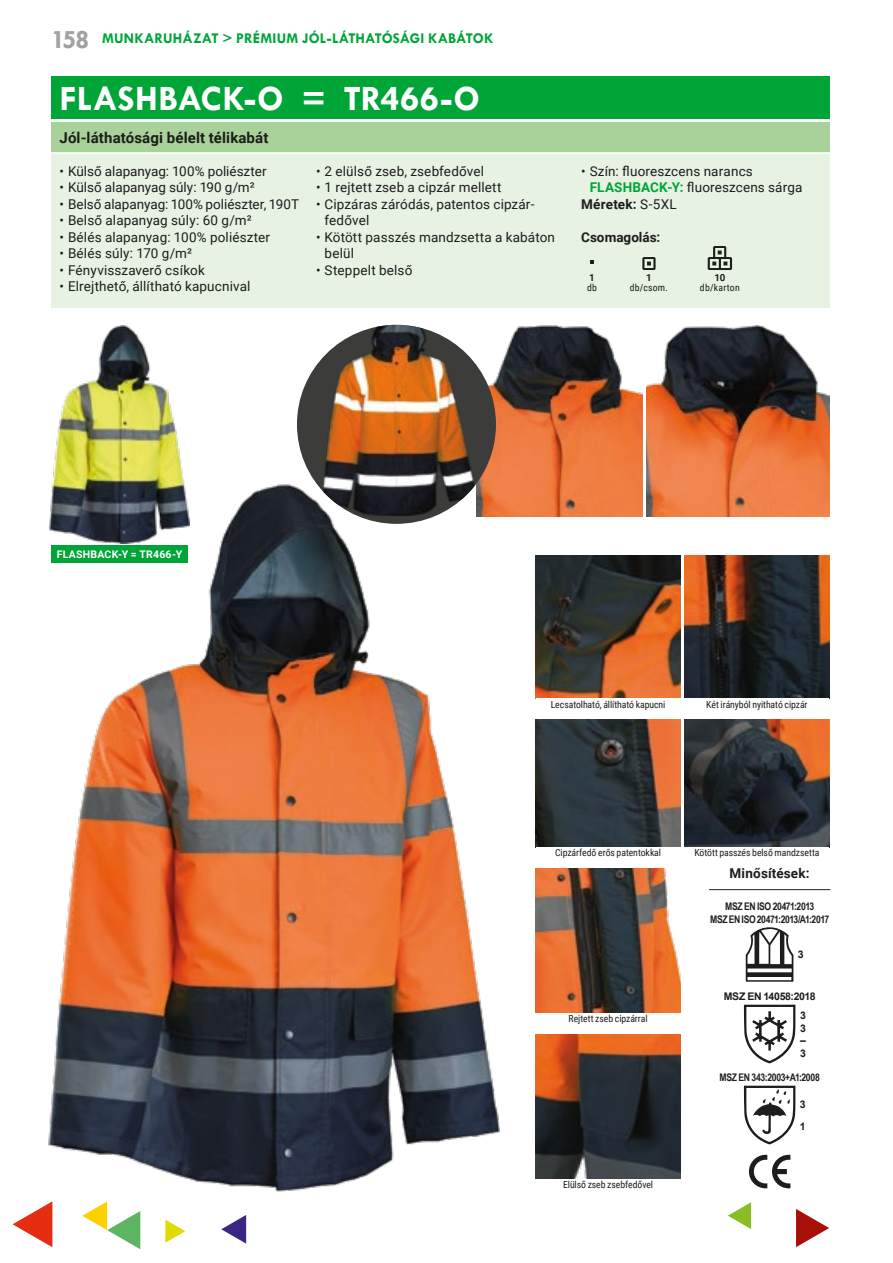
<style>
.page{position:relative;width:893px;height:1263px;background:#fff}
.page>*{position:absolute;margin:0;border:0;box-sizing:border-box;transform-origin:0 0}
.t1{font:700 36px "Tw Cen";letter-spacing:.005em;color:#fff}
.t2{font:700 15px "Tw Cen";letter-spacing:.005em;color:#00a538}
.t3{font:700 15px "Roboto";letter-spacing:.01em;color:#1d1d1b}
.t4{font:13.5px/16.5px "Roboto";letter-spacing:.01em;color:#1d1d1b}
.t5{font:700 13.5px "Roboto";letter-spacing:.01em;color:#1d1d1b}
.t6{font:700 10.5px/12.6px "Arial Narrow";letter-spacing:-.03em;color:#1d1d1b;text-align:center}
.t7{font:700 10.5px/12.6px "Arial";letter-spacing:-.03em;color:#1d1d1b}
.t8{font:700 10.5px "Roboto";letter-spacing:.02em;color:#fff}
.t9{font:9.75px "Roboto Condensed";letter-spacing:-.005em;color:#1d1d1b}
.t10{font:9.75px "Roboto Condensed";letter-spacing:.025em;color:#1d1d1b}
.t11{font:700 9.75px "Roboto";color:#1d1d1b}
.s1{font-size:27px;color:#a1a1a1}
.s2{font-weight:700;color:#00a538}
.s3{font-weight:400}
</style>
<div class="page">
<svg style="left:13px;top:1201px;width:39px;height:46px"></svg>
<svg style="left:796px;top:1209px;width:33px;height:38px"></svg>
<svg style="left:82px;top:1201px;width:58px;height:48px"></svg>
<svg style="left:221px;top:1215px;width:25px;height:28px"></svg>
<svg style="left:165px;top:1220px;width:20px;height:23px"></svg>
<svg style="left:728px;top:1202px;width:23px;height:27px"></svg>
<div style="left:51px;top:126px;width:778px;height:182px;background:#e7f2e3"></div>
<div style="left:51px;top:122px;width:778px;height:31px;background:#a9d19a"></div>
<hr style="left:43px;top:152px;width:795px;height:2px;background:#fff">
<svg style="left:590px;top:260px;width:4px;height:4px"></svg>
<svg style="left:642px;top:257px;width:14px;height:13px"></svg>
<svg style="left:708px;top:246px;width:24px;height:24px"></svg>
<hr style="left:709px;top:889px;width:121px;height:1px;background:#1d1d1b">
<svg style="left:746px;top:927px;width:47px;height:55px"></svg>
<svg style="left:744px;top:1005px;width:51px;height:58px"></svg>
<svg style="left:744px;top:1086px;width:51px;height:58px"></svg>
<svg style="left:749px;top:1155px;width:41px;height:33px"></svg>
<div style="left:51px;top:77px;width:778px;height:42px;background:#00a538"></div>
<img style="left:48px;top:484px;width:452px;height:707px">
<img style="left:50px;top:325px;width:139px;height:218px">
<div style="left:51px;top:545px;width:136px;height:17px;background:#00a538"></div>
<img style="left:685px;top:556px;width:144px;height:142px">
<img style="left:536px;top:556px;width:144px;height:142px">
<img style="left:685px;top:719px;width:144px;height:128px">
<img style="left:536px;top:719px;width:144px;height:128px">
<img style="left:536px;top:868px;width:144px;height:145px">
<img style="left:536px;top:1034px;width:144px;height:145px">
<img style="left:322px;top:325px;width:320px;height:191px">
<img style="left:646px;top:325px;width:183px;height:191px">
<img style="left:297px;top:325px;width:199px;height:199px;border-radius:50%">
<p class="t2" style="left:51px;top:30px;width:444px"><span class="s1">158</span> MUNKARUHÁZAT &gt; PRÉMIUM JÓL-LÁTHATÓSÁGI KABÁTOK</p>
<h1 class="t1" style="left:60px;top:77px;width:422px">FLASHBACK-O = TR466-O</h1>
<p class="t3" style="left:60px;top:127px;width:210px">Jól-láthatósági bélelt télikabát</p>
<p class="t4" style="left:60px;top:162px;width:209px">• Külső alapanyag: 100% poliészter</p>
<p class="t4" style="left:60px;top:179px;width:197px">• Külső alapanyag súly: 190 g/m²</p>
<p class="t4" style="left:60px;top:195px;width:241px">• Belső alapanyag: 100% poliészter, 190T</p>
<p class="t4" style="left:60px;top:212px;width:194px">• Belső alapanyag súly: 60 g/m²</p>
<p class="t4" style="left:60px;top:228px;width:212px">• Bélés alapanyag: 100% poliészter</p>
<p class="t4" style="left:60px;top:245px;width:134px">• Bélés súly: 170 g/m²</p>
<p class="t4" style="left:60px;top:261px;width:147px">• Fényvisszaverő csíkok</p>
<p class="t4" style="left:60px;top:278px;width:192px">• Elrejthető, állítható kapucnival</p>
<p class="t4" style="left:316px;top:162px;width:169px">• 2 elülső zseb, zsebfedővel</p>
<p class="t4" style="left:316px;top:179px;width:187px">• 1 rejtett zseb a cipzár mellett</p>
<p class="t4" style="left:325px;top:195px;width:211px;text-indent:-9px">• Cipzáras záródás, patentos cipzár&shy;fedővel</p>
<p class="t4" style="left:325px;top:228px;width:232px;text-indent:-9px">• Kötött passzés mandzsetta a kabáton belül</p>
<p class="t4" style="left:316px;top:261px;width:98px">• Steppelt belső</p>
<p class="t4" style="left:581px;top:162px;width:173px">• Szín: fluoreszcens narancs</p>
<p class="t4" style="left:590px;top:179px;width:214px"><span class="s2">FLASHBACK-Y:</span> fluoreszcens sárga</p>
<p class="t5" style="left:581px;top:195px;width:97px">Méretek: <span class="s3">S-5XL</span></p>
<p class="t5" style="left:581px;top:227px;width:81px">Csomagolás:</p>
<p class="t11" style="left:589px;top:271px;width:7px">1</p>
<p class="t11" style="left:646px;top:271px;width:7px">1</p>
<p class="t11" style="left:714px;top:271px;width:13px">10</p>
<p class="t9" style="left:587px;top:281px;width:11px">db</p>
<p class="t9" style="left:630px;top:281px;width:40px">db/csom.</p>
<p class="t10" style="left:700px;top:281px;width:41px">db/karton</p>
<p class="t8" style="left:57px;top:547px;width:127px">FLASHBACK-Y = TR466-Y</p>
<p class="t9" style="left:551px;top:697px;width:116px">Lecsatolható, állítható kapucni</p>
<p class="t9" style="left:706px;top:697px;width:103px">Két irányból nyitható cipzár</p>
<p class="t9" style="left:555px;top:846px;width:108px">Cipzárfedő erős patentokkal</p>
<p class="t9" style="left:694px;top:846px;width:127px">Kötött passzés belső mandzsetta</p>
<p class="t9" style="left:569px;top:1012px;width:81px">Rejtett zseb cipzárral</p>
<p class="t9" style="left:563px;top:1178px;width:92px">Elülső zseb zsebfedővel</p>
<p class="t5" style="left:730px;top:864px;width:82px">Minősítések:</p>
<p class="t6" style="left:710px;top:900px;width:121px">MSZ EN ISO 20471:2013<br>MSZ EN ISO 20471:2013/A1:2017</p>
<p class="t7" style="left:798px;top:948px;width:7px">3</p>
<p class="t7" style="left:800px;top:987px;width:17px;line-height:18.6px;text-indent:-76px">MSZ EN 14058:2018<br>3</p>
<p class="t7" style="left:800px;top:1022px;width:7px;text-align:justify">3 – 3</p>
<p class="t6" style="left:719px;top:1071px;width:102px">MSZ EN 343:2003+A1:2008</p>
<p class="t7" style="left:800px;top:1094px;width:7px;line-height:21.3px">3<br>1</p>
</div>
